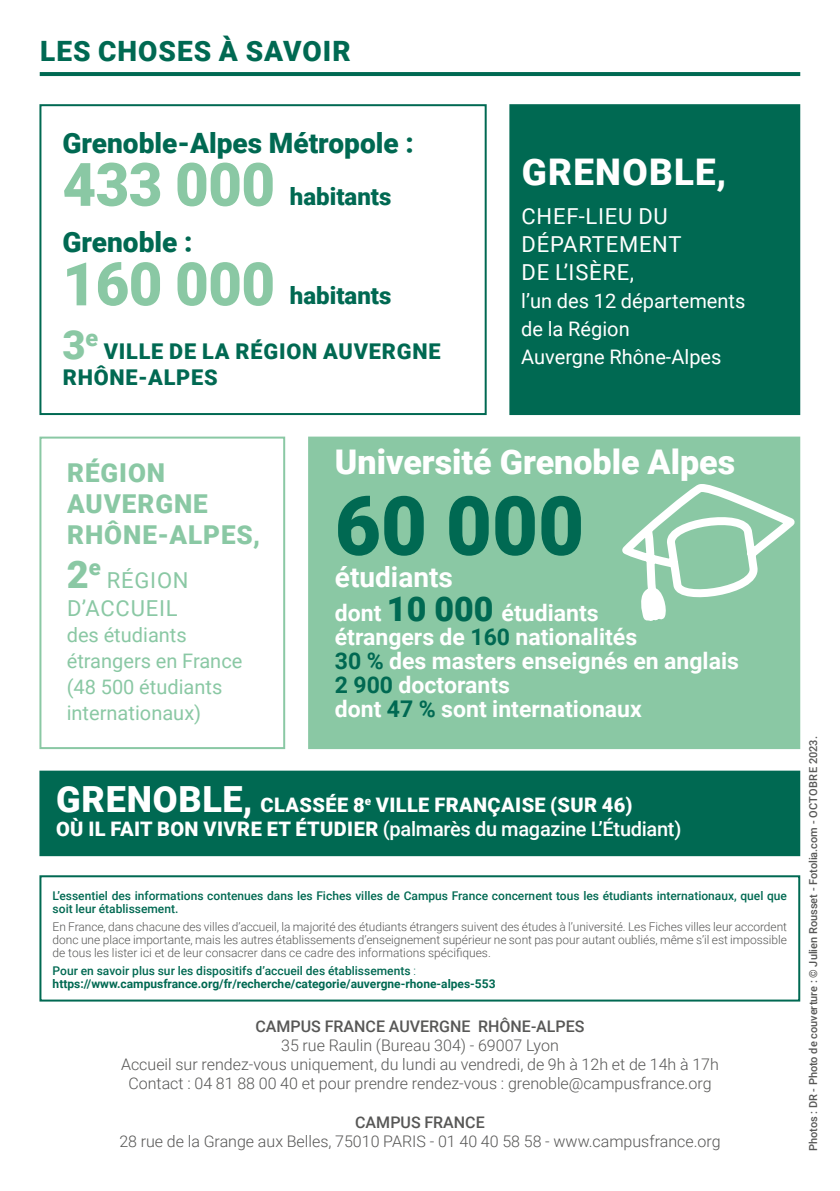
<style>
.page{position:relative;width:840px;height:1191px;background:#fff}
.page>*{position:absolute;margin:0;border:0;box-sizing:border-box;transform-origin:0 0}
.t1{font:900 82px "Roboto";color:#006952}
.t2{font:900 60px/99.4px "Roboto";letter-spacing:-.01em;color:#8ac8a4}
.t3{font:900 40px "Roboto";color:#8ac8a4}
.t4{font:900 38px "Roboto";color:#8ac8a4}
.t5{font:900 36.8px "Roboto";letter-spacing:.035em;color:#fff}
.t6{font:900 34px "Roboto";color:#fff}
.t7{font:900 28px "Roboto";color:#006952}
.t8{font:900 28px "Roboto";letter-spacing:.035em;color:#006952}
.t9{font:700 28px "Roboto";color:#fff}
.t10{font:900 26px/31.2px "Roboto";letter-spacing:.035em;color:#8ac8a4}
.t11{font:900 24px "Roboto";color:#006952}
.t12{font:700 23px/24px "Roboto";color:#fff}
.t13{font:22px/28px "Roboto";letter-spacing:.035em;color:#fff}
.t14{font:22px/28px "Roboto";letter-spacing:.035em;color:#8ac8a4}
.t15{font:900 21.8px/26px "Roboto";letter-spacing:.035em;color:#006952}
.t16{font:900 20px/24px "Roboto";letter-spacing:.02em;color:#fff}
.t17{font:20px/26px "Roboto";color:#8ac8a4}
.t18{font:20px/28px "Roboto";color:#fff}
.t19{font:300 16px/19.2px "Roboto";color:#575756;text-align:center}
.t20{font:500 16px "Roboto";color:#575756}
.t21{font:300 12px/13px "Roboto";color:#575756;text-align:justify}
.t22{font:500 12px/13px "Roboto";color:#006952}
.t23{font:700 12px/13px "Roboto";color:#006952}
.t24{font:500 11px "Roboto";color:#575756}
.s1{font-weight:900;font-size:34px;color:#006952}
.s2{color:#006952}
.s3{font-size:36px}
.s4{font-weight:500}
.s5{font-weight:300}
</style>
<div class="page">
<hr style="left:40px;top:72px;width:759px;height:4px;background:#006952">
<svg style="left:39px;top:104px;width:448px;height:312px"></svg>
<div style="left:509px;top:104px;width:290px;height:311px;background:#006952"></div>
<div style="left:308px;top:436px;width:491px;height:313px;background:#8ac8a4"></div>
<div style="left:39px;top:770px;width:760px;height:86px;background:#006952"></div>
<svg style="left:612px;top:485px;width:189px;height:141px"></svg>
<svg style="left:39px;top:436px;width:247px;height:314px"></svg>
<svg style="left:39px;top:875px;width:761px;height:127px"></svg>
<h3 class="t8" style="left:40px;top:31px;width:312px">LES CHOSES À SAVOIR</h3>
<h3 class="t7" style="left:62px;top:123px;width:352px">Grenoble-Alpes Métropole :</h3>
<h2 class="t2" style="left:62px;top:133px;width:214px">433 000<br>160 000</h2>
<h3 class="t7" style="left:62px;top:222px;width:131px">Grenoble :</h3>
<h3 class="t11" style="left:290px;top:179px;width:103px">habitants</h3>
<h3 class="t11" style="left:290px;top:279px;width:103px">habitants</h3>
<h3 class="t3" style="left:62px;top:317px;width:37px">3 <sup>e</sup></h3>
<h3 class="t15" style="left:63px;top:337px;width:379px;text-indent:41px">VILLE DE LA RÉGION AUVERGNE<br>RHÔNE-ALPES</h3>
<h3 class="t5" style="left:521px;top:146px;width:206px">GRENOBLE,</h3>
<h3 class="t13" style="left:521px;top:201px;width:161px">CHEF-LIEU DU<br>DÉPARTEMENT<br>DE L’ISÈRE,</h3>
<h3 class="t18" style="left:521px;top:286px;width:226px">l’un des 12 départements de la Région<br>Auvergne Rhône-Alpes</h3>
<h3 class="t10" style="left:67px;top:456px;width:99px">RÉGION</h3>
<h3 class="t6" style="left:334px;top:438px;width:401px">Université Grenoble Alpes</h3>
<h3 class="t10" style="left:67px;top:487px;width:194px">AUVERGNE<br>RHÔNE-ALPES,</h3>
<h3 class="t4" style="left:67px;top:547px;width:36px">2<sup>e</sup></h3>
<h1 class="t1" style="left:334px;top:468px;width:251px">60 000</h1>
<h3 class="t9" style="left:334px;top:557px;width:120px">étudiants</h3>
<h3 class="t14" style="left:67px;top:565px;width:123px;text-indent:40px">RÉGION<br>D’ACCUEIL</h3>
<h3 class="t17" style="left:67px;top:621px;width:177px">des étudiants étrangers en France (48 500 étudiants internationaux)</h3>
<h3 class="t12" style="left:334px;top:599px;width:405px">dont <span class="s1">10 000</span> étudiants<br>étrangers de <span class="s2">160</span> nationalités<br><span class="s2">30 %</span> des masters enseignés en anglais<br><span class="s2">2 900</span> doctorants<br>dont <span class="s2">47 %</span> sont internationaux</h3>
<h3 class="t16" style="left:56px;top:792px;width:626px"><span class="s3">GRENOBLE,</span> CLASSÉE 8<sup>e</sup> VILLE FRANÇAISE (SUR 46)<br>OÙ IL FAIT BON VIVRE ET ÉTUDIER <span class="s4">(palmarès du magazine L’Étudiant)</span></h3>
<p class="t22" style="left:53px;top:889px;width:735px">L’essentiel des informations contenues dans les Fiches villes de Campus France concernent tous les étudiants internationaux, quel que soit leur établissement.</p>
<p class="t21" style="left:53px;top:919px;width:735px">En France, dans chacune des villes d’accueil, la majorité des étudiants étrangers suivent des études à l’université. Les Fiches villes leur accordent donc une place importante, mais les autres établissements d’enseignement supérieur ne sont pas pour autant oubliés, même s’il est impossible de tous les lister ici et de leur consacrer dans ce cadre des informations spécifiques.</p>
<p class="t23" style="left:53px;top:963px;width:444px"><span class="s4">Pour en savoir plus sur les dispositifs d’accueil des établissements</span> <span class="s5">: </span>https://www.campusfrance.org/fr/recherche/categorie/auvergne-rhone-alpes-553</p>
<h3 class="t20" style="left:255px;top:1014px;width:330px">CAMPUS FRANCE AUVERGNE RHÔNE-ALPES</h3>
<h3 class="t19" style="left:121px;top:1034px;width:599px">35 rue Raulin (Bureau 304) - 69007 Lyon<br>Accueil sur rendez-vous uniquement, du lundi au vendredi, de 9h à 12h et de 14h à 17h<br>Contact : 04 81 88 00 40 et pour prendre rendez-vous : grenoble@campusfrance.org</h3>
<h3 class="t20" style="left:355px;top:1110px;width:131px">CAMPUS FRANCE</h3>
<h3 class="t19" style="left:119px;top:1130px;width:602px">28 rue de la Grange aux Belles, 75010 PARIS - 01 40 40 58 58 - www.campusfrance.org</h3>
<p class="t24" style="left:805px;top:1151px;width:416px;rotate:-90deg">Photos : DR - Photo de couverture : © Julien Rousset - Fotolia.com - OCTOBRE 2023.</p>
</div>
